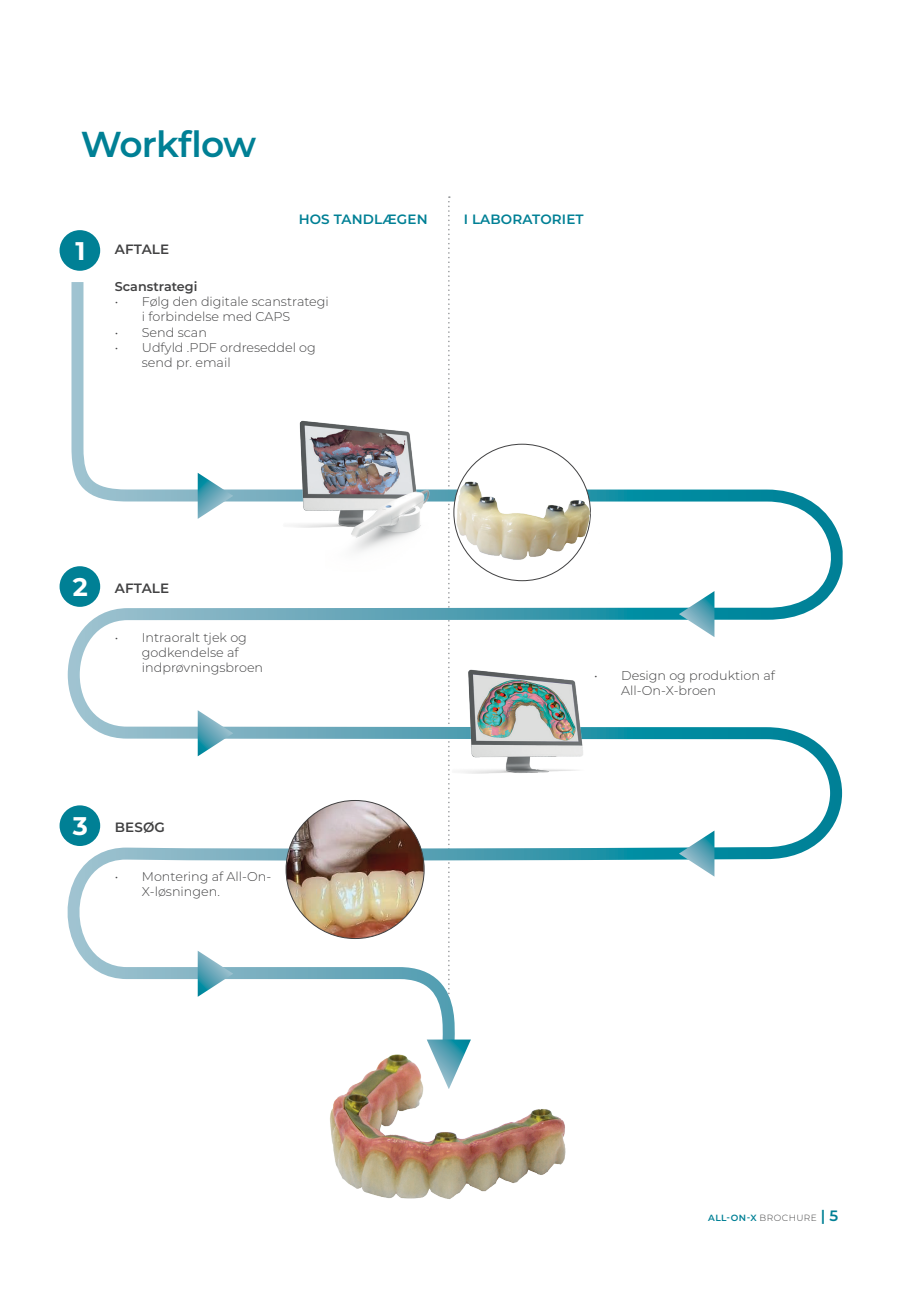
<style>
.page{position:relative;width:919px;height:1289px;background:#fff}
.page>*{position:absolute;margin:0;border:0;box-sizing:border-box;transform-origin:0 0}
.Header_16_pt{font:600 36px "Montserrat";letter-spacing:-.025em;color:#008095}
.t1{font:700 25.5px "Montserrat";color:#fff}
.Heading_9_pt{font:600 13.5px "Montserrat";letter-spacing:.01em;color:#008095}
.Heading_9_pt-2{font:600 13.5px "Montserrat";letter-spacing:.01em;color:#414142}
.t2{font:300 12.75px/15.3px "Montserrat";color:#414142}
.t3{font:600 12.75px "Montserrat";color:#414142}
.t4{font:600 9px "Montserrat";color:#008095}
.s1{font-weight:300;color:#414142}
.s2{font-size:15px}
</style>
<div class="page">
<img style="left:330px;top:1054px;width:236px;height:145px">
<svg style="left:64px;top:282px;width:778px;height:715px"></svg>
<svg style="left:679px;top:591px;width:35px;height:46px"></svg>
<svg style="left:679px;top:830px;width:35px;height:46px"></svg>
<svg style="left:198px;top:710px;width:35px;height:46px"></svg>
<svg style="left:198px;top:950px;width:35px;height:46px"></svg>
<svg style="left:198px;top:473px;width:35px;height:46px"></svg>
<svg style="left:426px;top:196px;width:45px;height:892px"></svg>
<div style="left:60px;top:230px;width:40px;height:41px;background:#008095;border-radius:50%"></div>
<div style="left:60px;top:566px;width:40px;height:41px;background:#008095;border-radius:50%"></div>
<div style="left:60px;top:805px;width:40px;height:41px;background:#008095;border-radius:50%"></div>
<img style="left:448px;top:668px;width:178px;height:105px">
<img style="left:279px;top:418px;width:183px;height:109px">
<img style="left:325px;top:461px;width:146px;height:111px">
<img style="left:286px;top:800px;width:138px;height:138px">
<div style="left:454px;top:444px;width:136px;height:136px;background:#fff;border-radius:50%"></div>
<img style="left:441px;top:474px;width:161px;height:97px">
<p class="Header_16_pt" style="left:81px;top:118px;width:177px">Workflow</p>
<p class="t1" style="left:75px;top:232px;width:11px">1</p>
<p class="Heading_9_pt-2" style="left:115px;top:240px;width:56px">AFTALE</p>
<p class="Heading_9_pt" style="left:299px;top:209px;width:130px">HOS TANDLÆGEN</p>
<p class="Heading_9_pt" style="left:463px;top:209px;width:121px">I LABORATORIET</p>
<p class="t3" style="left:115px;top:277px;width:84px">Scanstrategi</p>
<p class="t2" style="left:142px;top:293px;width:188px;text-indent:-27px">• Følg den digitale scanstrategi i forbindelse med CAPS</p>
<p class="t2" style="left:115px;top:324px;width:94px">• Send scan</p>
<p class="t2" style="left:142px;top:339px;width:175px;text-indent:-27px">• Udfyld .PDF ordreseddel og send pr. email</p>
<p class="t1" style="left:73px;top:568px;width:17px">2</p>
<p class="Heading_9_pt-2" style="left:115px;top:578px;width:56px">AFTALE</p>
<p class="t2" style="left:142px;top:629px;width:123px;text-indent:-27px">• Intraoralt tjek og godkendelse af indprøvningsbroen</p>
<p class="t1" style="left:73px;top:807px;width:17px">3</p>
<p class="Heading_9_pt-2" style="left:115px;top:817px;width:52px">BESØG</p>
<p class="t2" style="left:142px;top:868px;width:131px;text-indent:-27px">• Montering af All-On-<br>X-løsningen.</p>
<p class="t2" style="left:621px;top:667px;width:155px;text-indent:-27px">• Design og produktion af<br>All-On-X-broen</p>
<p class="t4" style="left:708px;top:1211px;width:131px">ALL-ON-X <span class="s1">BROCHURE</span> <span class="s2">| 5</span></p>
</div>
